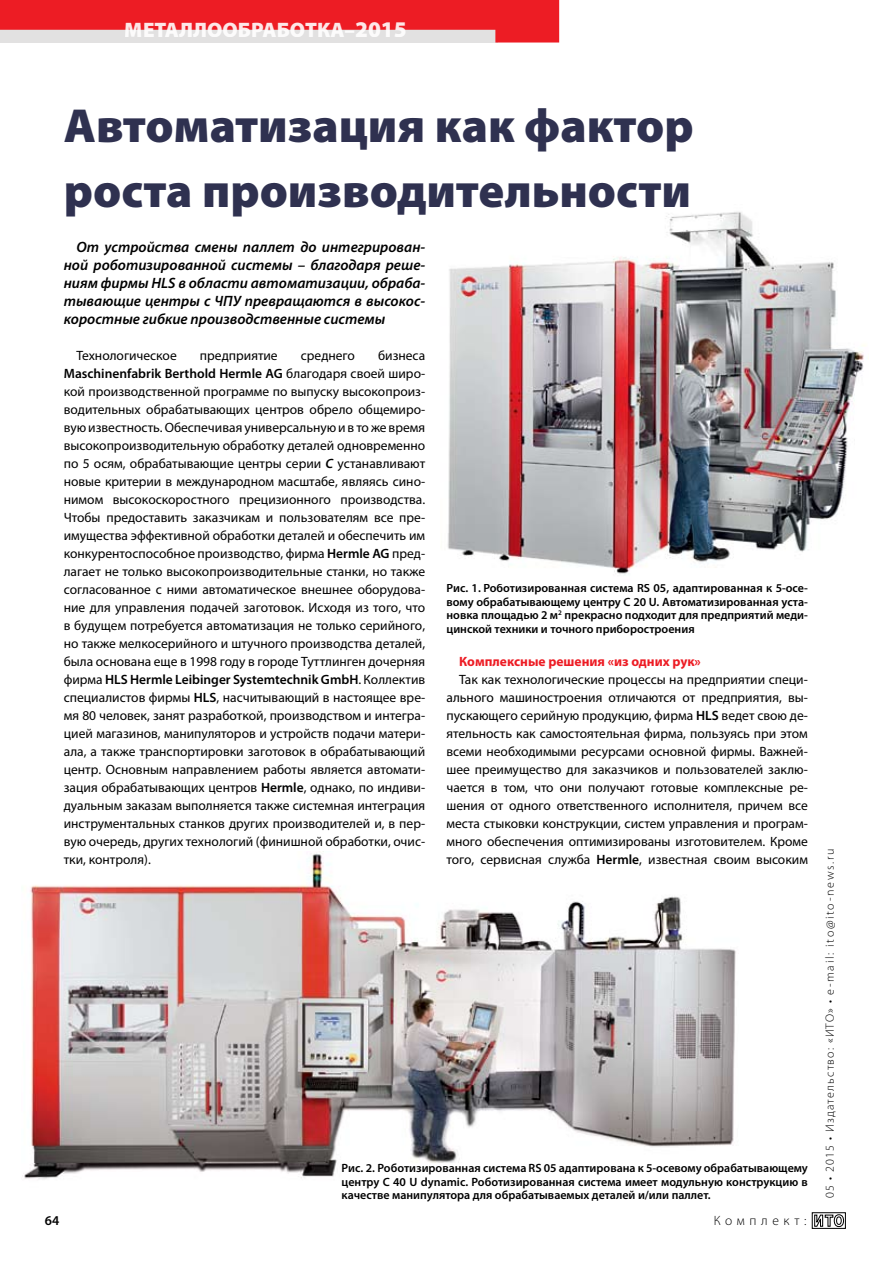
<style>
.page{position:relative;width:893px;height:1263px;background:#fff}
.page>*{position:absolute;margin:0;border:0;box-sizing:border-box;transform-origin:0 0}
.t1{font:900 48px/64.8px "Myriad Pro";color:#2f3150}
.t2{font:900 21px "Myriad Pro";color:#fff}
.t3{font:italic 600 15px/18px "Myriad Pro";color:#000;text-align:justify}
.t4{font:13.5px/18px "Myriad Pro";color:#000;text-align:justify}
.t5{font:700 13.5px "Myriad Pro";color:#ed1c24}
.t6{font:300 13.5px "Myriad Pro";letter-spacing:.34em;color:#000}
.t7{font:600 13.5px "Myriad Pro";color:#000}
.t8{font:600 12px/13.5px "Myriad Pro";color:#000;text-align:justify}
.t9{font:300 12px "Myriad Pro";letter-spacing:.105em;color:#000}
.s1{font-size:22.5px}
.s2{font-weight:600}
.s3{font-weight:600;font-style:italic}
</style>
<div class="page">
<svg style="left:0;top:0;width:559px;height:43px;background:#ea5257"></svg>
<div style="left:812px;top:1212px;width:34px;height:16px;border:1px solid #000"></div>
<svg style="left:814px;top:1214px;width:30px;height:13px"></svg>
<img style="left:24px;top:853px;width:712px;height:326px">
<img style="left:447px;top:212px;width:422px;height:363px">
<h2 class="t2" style="left:125px;top:15px;width:283px">МЕТАЛЛООБРАБОТКА–<span class="s1">2015</span></h2>
<h1 class="t1" style="left:64px;top:92px;width:631px">Автоматизация как фактор роста производительности</h1>
<p class="t3" style="left:64px;top:238px;width:363px;text-indent:13px">От устройства смены паллет до интегрирован&shy;ной роботизированной системы – благодаря реше&shy;ниям фирмы HLS в области автоматизации, обраба&shy;тывающие центры с ЧПУ превращаются в высокос&shy;коростные гибкие производственные системы</p>
<p class="t4" style="left:77px;top:346px;width:102px">Технологическое</p>
<p class="t4" style="left:200px;top:346px;width:79px">предприятие</p>
<p class="t4" style="left:301px;top:346px;width:56px">среднего</p>
<p class="t4" style="left:64px;top:346px;width:363px;text-indent:314px">бизнеса <span class="s2">Maschinenfabrik Berthold Hermle AG</span> благодаря своей широ&shy;кой производственной программе по выпуску высокопроиз&shy;водительных обрабатывающих центров обрело общемиро&shy;вую известность. Обеспечивая универсальную и в то же время высокопроизводительную обработку деталей одновременно по 5 осям, обрабатывающие центры серии <span class="s3">C</span> устанавливают новые критерии в международном масштабе, являясь сино&shy;нимом высокоскоростного прецизионного производства.<br>Чтобы предоставить заказчикам и пользователям все пре&shy;имущества эффективной обработки деталей и обеспечить им конкурентоспособное производство, фирма <span class="s2">Hermle AG</span> пред&shy;лагает не только высокопроизводительные станки, но также согласованное с ними автоматическое внешнее оборудова&shy;ние для управления подачей заготовок. Исходя из того, что в будущем потребуется автоматизация не только серийного, но также мелкосерийного и штучного производства деталей, была основана еще в 1998 году в городе Туттлинген дочерняя фирма <span class="s2">HLS Hermle Leibinger Systemtechnik GmbH</span>. Коллектив специалистов фирмы <span class="s2">HLS</span>, насчитывающий в настоящее вре&shy;мя 80 человек, занят разработкой, производством и интегра&shy;цией магазинов, манипуляторов и устройств подачи матери&shy;ала, а также транспортировки заготовок в обрабатывающий центр. Основным направлением работы является автомати&shy;зация обрабатывающих центров <span class="s2">Hermle</span>, однако, по индиви&shy;дуальным заказам выполняется также системная интеграция инструментальных станков других производителей и, в пер&shy;вую очередь, других технологий (финишной обработки, очис&shy;тки, контроля).</p>
<p class="t8" style="left:446px;top:581px;width:363px">Рис. 1. Роботизированная система RS 05, адаптированная к 5-осе&shy;вому обрабатывающему центру C 20 U. Автоматизированная уста&shy;новка площадью 2 м<sup>2</sup> прекрасно подходит для предприятий меди&shy;цинской техники и точного приборостроения</p>
<p class="t5" style="left:459px;top:653px;width:243px">Комплексные решения «из одних рук»</p>
<p class="t4" style="left:446px;top:670px;width:363px;text-indent:13px">Так как технологические процессы на предприятии специ&shy;ального машиностроения отличаются от предприятия, вы&shy;пускающего серийную продукцию, фирма <span class="s2">HLS</span> ведет свою де&shy;ятельность как самостоятельная фирма, пользуясь при этом всеми необходимыми ресурсами основной фирмы. Важней&shy;шее преимущество для заказчиков и пользователей заклю&shy;чается в том, что они получают готовые комплексные ре&shy;шения от одного ответственного исполнителя, причем все места стыковки конструкции, систем управления и програм&shy;много обеспечения оптимизированы изготовителем. Кроме того, сервисная служба <span class="s2">Hermle</span>, известная своим высоким</p>
<p class="t7" style="left:45px;top:1212px;width:16px">64</p>
<p class="t8" style="left:342px;top:1161px;width:468px">Рис. 2. Роботизированная система RS 05 адаптирована к 5-осевому обрабатывающему центру C 40 U dynamic. Роботизированная система имеет модульную конструкцию в качестве манипулятора для обрабатываемых деталей и/или паллет.</p>
<p class="t6" style="left:714px;top:1213px;width:94px">Комплект:</p>
<p class="t9" style="left:822px;top:1198px;width:351px;rotate:-90deg">05 • 2015 • Издательство: «ИТО» • e-mail: ito@ito-news.ru</p>
</div>
